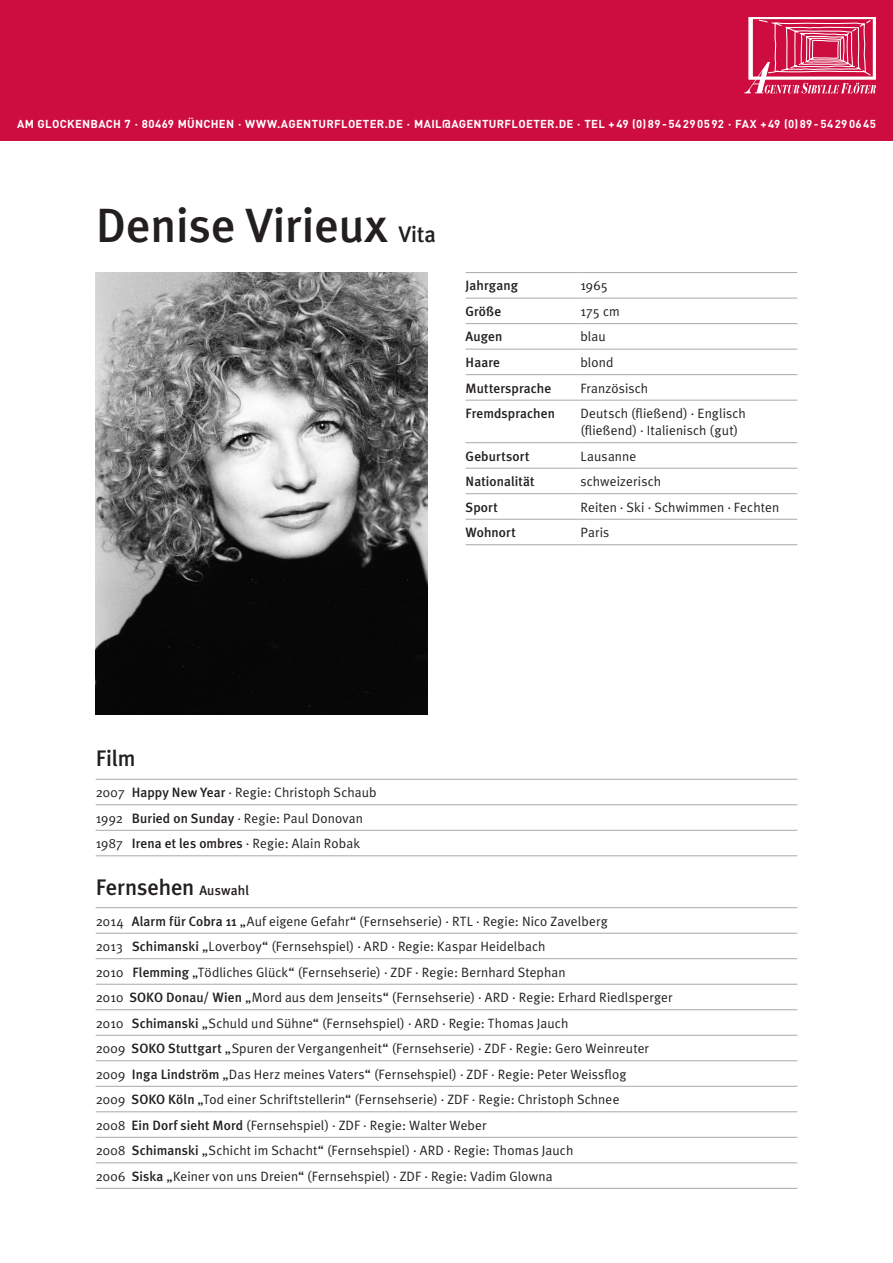
<style>
.page{position:relative;width:893px;height:1263px;background:#fff}
.page>*{position:absolute;margin:0;border:0;box-sizing:border-box;transform-origin:0 0}
.Titel{font:500 48px "Meta Plus";color:#231f20}
.Kategorie{font:500 22.5px "Meta Plus";letter-spacing:-.005em;color:#231f20}
.Text_in_Tabelle{font:13.5px "Meta Plus Normal";letter-spacing:.01em;color:#231f20}
.Text{font:13.5px/17px "Meta Plus Normal";letter-spacing:.01em;color:#231f20}
.Text-2{font:500 13.5px "Meta Plus";letter-spacing:.005em;color:#231f20}
.t1{font:700 11.4px "DIN";letter-spacing:.025em;color:#fff}
.s1{font-size:22.5px}
.s2{font-family:"Meta Plus";font-weight:500}
.s3{font-size:13.5px}
</style>
<div class="page">
<img style="left:96px;top:272px;width:331px;height:442px">
<hr style="left:466px;top:298px;width:114px;height:1px;background:#a8a9ad">
<hr style="left:580px;top:298px;width:217px;height:1px;background:#a8a9ad">
<hr style="left:466px;top:323px;width:114px;height:1px;background:#a8a9ad">
<hr style="left:580px;top:323px;width:217px;height:1px;background:#a8a9ad">
<hr style="left:466px;top:349px;width:114px;height:1px;background:#a8a9ad">
<hr style="left:580px;top:349px;width:217px;height:1px;background:#a8a9ad">
<hr style="left:466px;top:374px;width:114px;height:1px;background:#a8a9ad">
<hr style="left:580px;top:374px;width:217px;height:1px;background:#a8a9ad">
<hr style="left:466px;top:400px;width:114px;height:1px;background:#a8a9ad">
<hr style="left:580px;top:400px;width:217px;height:1px;background:#a8a9ad">
<hr style="left:466px;top:442px;width:114px;height:1px;background:#a8a9ad">
<hr style="left:580px;top:442px;width:217px;height:1px;background:#a8a9ad">
<hr style="left:466px;top:468px;width:114px;height:1px;background:#a8a9ad">
<hr style="left:580px;top:468px;width:217px;height:1px;background:#a8a9ad">
<hr style="left:466px;top:493px;width:114px;height:1px;background:#a8a9ad">
<hr style="left:580px;top:493px;width:217px;height:1px;background:#a8a9ad">
<hr style="left:466px;top:519px;width:114px;height:1px;background:#a8a9ad">
<hr style="left:580px;top:519px;width:217px;height:1px;background:#a8a9ad">
<hr style="left:466px;top:272px;width:114px;height:1px;background:#a8a9ad">
<hr style="left:580px;top:272px;width:217px;height:1px;background:#a8a9ad">
<hr style="left:466px;top:544px;width:114px;height:1px;background:#a8a9ad">
<hr style="left:580px;top:544px;width:217px;height:1px;background:#a8a9ad">
<hr style="left:96px;top:804px;width:701px;height:1px;background:#a8a9ad">
<hr style="left:96px;top:830px;width:701px;height:1px;background:#a8a9ad">
<hr style="left:96px;top:779px;width:701px;height:1px;background:#a8a9ad">
<hr style="left:96px;top:855px;width:701px;height:1px;background:#a8a9ad">
<hr style="left:96px;top:907px;width:701px;height:1px;background:#a8a9ad">
<hr style="left:96px;top:933px;width:701px;height:1px;background:#a8a9ad">
<hr style="left:96px;top:958px;width:701px;height:1px;background:#a8a9ad">
<hr style="left:96px;top:984px;width:701px;height:1px;background:#a8a9ad">
<hr style="left:96px;top:1009px;width:701px;height:1px;background:#a8a9ad">
<hr style="left:96px;top:1035px;width:701px;height:1px;background:#a8a9ad">
<hr style="left:96px;top:1060px;width:701px;height:1px;background:#a8a9ad">
<hr style="left:96px;top:1086px;width:701px;height:1px;background:#a8a9ad">
<hr style="left:96px;top:1111px;width:701px;height:1px;background:#a8a9ad">
<hr style="left:96px;top:1137px;width:701px;height:1px;background:#a8a9ad">
<hr style="left:96px;top:1162px;width:701px;height:1px;background:#a8a9ad">
<hr style="left:96px;top:1188px;width:701px;height:1px;background:#a8a9ad">
<div style="left:0;top:0;width:893px;height:140px;background:#cd0d40"></div>
<svg style="left:744px;top:17px;width:132px;height:77px"></svg>
<p class="t1" style="left:17px;top:116px;width:861px">AM GLOCKENBACH 7 · 80469 MÜNCHEN · WWW.AGENTURFLOETER.DE · MAIL@AGENTURFLOETER.DE · TEL +49 (0)89-54290592 · FAX +49 (0)89-54290645</p>
<p class="Titel" style="left:96px;top:197px;width:342px">Denise Virieux <span class="s1">Vita</span></p>
<p class="Text-2" style="left:466px;top:278px;width:54px">Jahrgang</p>
<p class="Text" style="left:580px;top:277px;width:29px">1965</p>
<p class="Text-2" style="left:466px;top:303px;width:37px">Größe</p>
<p class="Text" style="left:580px;top:303px;width:41px">175 cm</p>
<p class="Text-2" style="left:466px;top:329px;width:38px">Augen</p>
<p class="Text" style="left:580px;top:328px;width:27px">blau</p>
<p class="Text-2" style="left:466px;top:354px;width:36px">Haare</p>
<p class="Text" style="left:580px;top:354px;width:35px">blond</p>
<p class="Text-2" style="left:466px;top:380px;width:87px">Muttersprache</p>
<p class="Text" style="left:580px;top:379px;width:69px">Französisch</p>
<p class="Text-2" style="left:466px;top:405px;width:91px">Fremdsprachen</p>
<p class="Text" style="left:580px;top:405px;width:167px">Deutsch (fließend) · Englisch (fließend) · Italienisch (gut)</p>
<p class="Text-2" style="left:466px;top:448px;width:65px">Geburtsort</p>
<p class="Text" style="left:580px;top:447px;width:57px">Lausanne</p>
<p class="Text-2" style="left:466px;top:473px;width:70px">Nationalität</p>
<p class="Text" style="left:580px;top:473px;width:82px">schweizerisch</p>
<p class="Text-2" style="left:466px;top:499px;width:34px">Sport</p>
<p class="Text" style="left:580px;top:498px;width:200px">Reiten · Ski · Schwimmen · Fechten</p>
<p class="Text-2" style="left:466px;top:525px;width:52px">Wohnort</p>
<p class="Text" style="left:580px;top:524px;width:30px">Paris</p>
<p class="Kategorie" style="left:96px;top:745px;width:42px">Film</p>
<p class="Text_in_Tabelle" style="left:96px;top:785px;width:282px">2007 <span class="s2">Happy New Year</span> · Regie: Christoph Schaub</p>
<p class="Text_in_Tabelle" style="left:96px;top:810px;width:269px">1992 <span class="s2">Buried on Sunday</span> · Regie: Paul Donovan</p>
<p class="Text_in_Tabelle" style="left:96px;top:836px;width:266px">1987 <span class="s2">Irena et les ombres</span> · Regie: Alain Robak</p>
<p class="Kategorie" style="left:96px;top:874px;width:155px">Fernsehen <span class="s3">Auswahl</span></p>
<p class="Text_in_Tabelle" style="left:96px;top:913px;width:513px">2014 <span class="s2">Alarm für Cobra 11</span> „Auf eigene Gefahr“ (Fernsehserie) · RTL · Regie: Nico Zavelberg</p>
<p class="Text_in_Tabelle" style="left:96px;top:938px;width:451px">2013 <span class="s2">Schimanski</span> „Loverboy“ (Fernsehspiel) · ARD · Regie: Kaspar Heidelbach</p>
<p class="Text_in_Tabelle" style="left:96px;top:964px;width:471px">2010 <span class="s2">Flemming</span> „Tödliches Glück“ (Fernsehserie) · ZDF · Regie: Bernhard Stephan</p>
<p class="Text_in_Tabelle" style="left:96px;top:989px;width:579px">2010 <span class="s2">SOKO Donau/ Wien</span> „Mord aus dem Jenseits“ (Fernsehserie) · ARD · Regie: Erhard Riedlsperger</p>
<p class="Text_in_Tabelle" style="left:96px;top:1015px;width:474px">2010 <span class="s2">Schimanski</span> „Schuld und Sühne“ (Fernsehspiel) · ARD · Regie: Thomas Jauch</p>
<p class="Text_in_Tabelle" style="left:96px;top:1041px;width:555px">2009 <span class="s2">SOKO Stuttgart</span> „Spuren der Vergangenheit“ (Fernsehserie) · ZDF · Regie: Gero Weinreuter</p>
<p class="Text_in_Tabelle" style="left:96px;top:1066px;width:532px">2009 <span class="s2">Inga Lindström</span> „Das Herz meines Vaters“ (Fernsehspiel) · ZDF · Regie: Peter Weissflog</p>
<p class="Text_in_Tabelle" style="left:96px;top:1092px;width:525px">2009 <span class="s2">SOKO Köln</span> „Tod einer Schriftstellerin“ (Fernsehserie) · ZDF · Regie: Christoph Schnee</p>
<p class="Text_in_Tabelle" style="left:96px;top:1117px;width:392px">2008 <span class="s2">Ein Dorf sieht Mord</span> (Fernsehspiel) · ZDF · Regie: Walter Weber</p>
<p class="Text_in_Tabelle" style="left:96px;top:1143px;width:479px">2008 <span class="s2">Schimanski</span> „Schicht im Schacht“ (Fernsehspiel) · ARD · Regie: Thomas Jauch</p>
<p class="Text_in_Tabelle" style="left:96px;top:1168px;width:458px">2006 <span class="s2">Siska</span> „Keiner von uns Dreien“ (Fernsehspiel) · ZDF · Regie: Vadim Glowna</p>
</div>
